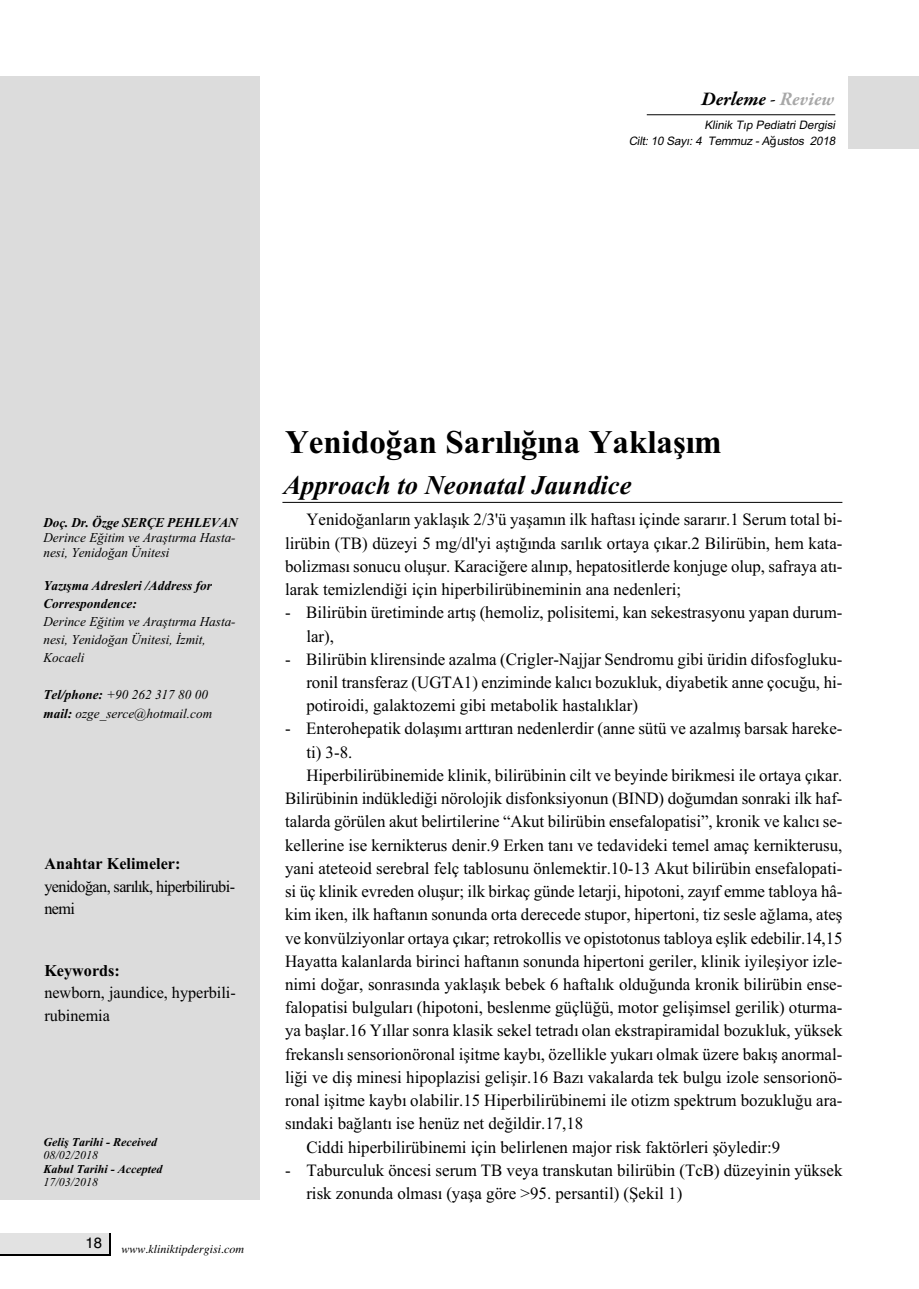
<style>
.page{position:relative;width:919px;height:1289px;background:#fff}
.page>*{position:absolute;margin:0;border:0;box-sizing:border-box;transform-origin:0 0}
.t1{font:700 33px "Times New Roman";color:#000}
.t2{font:italic 700 27px "Times New Roman";color:#000}
.t3{font:italic 700 19.5px "Garamond Premr Pro";color:#000}
.t4{font:17.25px/23.2px "Times New Roman";color:#000;text-align:justify}
.t5{font:16.5px/22.5px "Times New Roman";letter-spacing:-.02em;color:#000}
.t6{font:16.5px/22.5px "Times New Roman";color:#000}
.t7{font:700 16.5px "Times New Roman";color:#000}
.t8{font:15px "Helvetica";color:#000}
.t9{font:italic 13.5px/18px "Times New Roman";color:#000}
.t10{font:italic 700 13.5px/18px "Times New Roman";color:#000}
.t11{font:italic 700 12px "Times New Roman";color:#000}
.t12{font:italic 12px "Times";color:#000}
.t13{font:italic 12px "Times New Roman";color:#000}
.t14{font:11.7px/15.8px "Arial T Italic";color:#000;text-align:right}
.s1{font-weight:400}
.s2{color:#a7a7a7}
.s3{font-family:"Lucida Grande"}
.s4{font-weight:700}
</style>
<div class="page">
<div style="left:0;top:77px;width:260px;height:1122px;background:#dcdcdc"></div>
<div style="left:848px;top:77px;width:70px;height:72px;background:#dcdcdc"></div>
<hr style="left:282px;top:502px;width:560px;height:1px;background:#000">
<hr style="left:646px;top:114px;width:189px;height:1px;background:#000">
<div style="left:0;top:1233px;width:111px;height:22px;background:linear-gradient(to right,#e2e2e2,#e2e2e2)"></div>
<div style="left:0;top:1233px;width:109px;height:20px;background:#e2e2e2"></div>
<p class="t3" style="left:701px;top:87px;width:134px">Derleme <span class="s1">-</span> <span class="s2">Review</span></p>
<p class="t14" style="left:628px;top:118px;width:208px">Klinik Tıp Pediatri Dergisi<br>Cilt: 10 Sayı: 4 Temmuz - A<span class="s3">ğ</span>ustos 2018</p>
<p class="t10" style="left:43px;top:515px;width:196px">Doç. Dr. Özge SERÇE PEHLEVAN</p>
<p class="t9" style="left:43px;top:531px;width:194px;line-height:15px">Derince Eğitim ve Araştırma Hasta&shy;nesi, Yenidoğan Ünitesi</p>
<p class="t10" style="left:43px;top:578px;width:170px">Yazışma Adresleri /Address for<br>Correspondence:</p>
<p class="t9" style="left:43px;top:614px;width:194px">Derince Eğitim ve Araştırma Hasta&shy;nesi, Yenidoğan Ünitesi, İzmit,<br>Kocaeli</p>
<p class="t9" style="left:43px;top:685px;width:170px;line-height:19px"><span class="s4">Tel/phone:</span> +90 262 317 80 00 <span class="s4">mail:</span> ozge_serce@hotmail.com</p>
<p class="t7" style="left:44px;top:858px;width:138px">Anahtar Kelimeler:</p>
<p class="t5" style="left:44px;top:876px;width:192px">yenidoğan, sarılık, hiperbilirubi&shy;nemi</p>
<p class="t7" style="left:44px;top:964px;width:77px">Keywords:</p>
<p class="t6" style="left:44px;top:982px;width:193px">newborn, jaundice, hyperbili&shy;rubinemia</p>
<p class="t11" style="left:43px;top:1137px;width:115px">Geliş Tarihi - Received</p>
<p class="t13" style="left:43px;top:1150px;width:56px">08/02/2018</p>
<p class="t11" style="left:43px;top:1164px;width:121px">Kabul Tarihi - Accepted</p>
<p class="t13" style="left:43px;top:1177px;width:56px">17/03/2018</p>
<p class="t8" style="left:85px;top:1236px;width:18px">18</p>
<p class="t12" style="left:121px;top:1244px;width:124px">www.kliniktipdergisi.com</p>
<h1 class="t1" style="left:285px;top:431px;width:438px">Yenidoğan Sarılığına Yaklaşım</h1>
<h2 class="t2" style="left:283px;top:476px;width:349px">Approach to Neonatal Jaundice</h2>
<p class="t4" style="left:285px;top:509px;width:559px;text-indent:21px">Yenidoğanların yaklaşık 2/3'ü yaşamın ilk haftası içinde sararır.1 Serum total bi&shy;lirübin (TB) düzeyi 5 mg/dl'yi aştığında sarılık ortaya çıkar.2 Bilirübin, hem kata&shy;bolizması sonucu oluşur. Karaciğere alınıp, hepatositlerde konjuge olup, safraya atı&shy;larak temizlendiği için hiperbilirübineminin ana nedenleri;</p>
<p class="t4" style="left:306px;top:602px;width:537px;text-indent:-21px">- Bilirübin üretiminde artış (hemoliz, polisitemi, kan sekestrasyonu yapan durum&shy;lar),</p>
<p class="t4" style="left:306px;top:649px;width:537px;text-indent:-21px">- Bilirübin klirensinde azalma (Crigler-Najjar Sendromu gibi üridin difosfogluku&shy;ronil transferaz (UGTA1) enziminde kalıcı bozukluk, diyabetik anne çocuğu, hi&shy;potiroidi, galaktozemi gibi metabolik hastalıklar)</p>
<p class="t4" style="left:285px;top:718px;width:559px">- Enterohepatik dolaşımı arttıran nedenlerdir (anne sütü ve azalmış barsak hareke-</p>
<p class="t4" style="left:306px;top:742px;width:48px">ti) 3-8.</p>
<p class="t4" style="left:306px;top:765px;width:537px">Hiperbilirübinemide klinik, bilirübinin cilt ve beyinde birikmesi ile ortaya çıkar.</p>
<p class="t4" style="left:285px;top:788px;width:559px">Bilirübinin indüklediği nörolojik disfonksiyonun (BIND) doğumdan sonraki ilk haf-</p>
<p class="t4" style="left:285px;top:811px;width:559px">talarda görülen akut belirtilerine “Akut bilirübin ensefalopatisi”, kronik ve kalıcı se-</p>
<p class="t4" style="left:285px;top:834px;width:559px">kellerine ise kernikterus denir.9 Erken tanı ve tedavideki temel amaç kernikterusu,</p>
<p class="t4" style="left:285px;top:858px;width:559px">yani ateteoid serebral felç tablosunu önlemektir.10-13 Akut bilirübin ensefalopati-</p>
<p class="t4" style="left:285px;top:881px;width:559px">si üç klinik evreden oluşur; ilk birkaç günde letarji, hipotoni, zayıf emme tabloya hâ-</p>
<p class="t4" style="left:285px;top:904px;width:559px">kim iken, ilk haftanın sonunda orta derecede stupor, hipertoni, tiz sesle ağlama, ateş</p>
<p class="t4" style="left:285px;top:927px;width:559px">ve konvülziyonlar ortaya çıkar; retrokollis ve opistotonus tabloya eşlik edebilir.14,15</p>
<p class="t4" style="left:285px;top:951px;width:559px">Hayatta kalanlarda birinci haftanın sonunda hipertoni geriler, klinik iyileşiyor izle-</p>
<p class="t4" style="left:285px;top:974px;width:559px">nimi doğar, sonrasında yaklaşık bebek 6 haftalık olduğunda kronik bilirübin ense-</p>
<p class="t4" style="left:285px;top:997px;width:559px">falopatisi bulguları (hipotoni, beslenme güçlüğü, motor gelişimsel gerilik) oturma-</p>
<p class="t4" style="left:285px;top:1020px;width:559px">ya başlar.16 Yıllar sonra klasik sekel tetradı olan ekstrapiramidal bozukluk, yüksek</p>
<p class="t4" style="left:285px;top:1043px;width:559px">frekanslı sensorionöronal işitme kaybı, özellikle yukarı olmak üzere bakış anormal-</p>
<p class="t4" style="left:285px;top:1067px;width:559px">liği ve diş minesi hipoplazisi gelişir.16 Bazı vakalarda tek bulgu izole sensorionö-</p>
<p class="t4" style="left:285px;top:1090px;width:559px">ronal işitme kaybı olabilir.15 Hiperbilirübinemi ile otizm spektrum bozukluğu ara-</p>
<p class="t4" style="left:285px;top:1113px;width:300px">sındaki bağlantı ise henüz net değildir.17,18</p>
<p class="t4" style="left:306px;top:1136px;width:475px">Ciddi hiperbilirübinemi için belirlenen major risk faktörleri şöyledir:9</p>
<p class="t4" style="left:306px;top:1159px;width:537px;text-indent:-21px">- Taburculuk öncesi serum TB veya transkutan bilirübin (TcB) düzeyinin yüksek risk zonunda olması (yaşa göre &gt;95. persantil) (Şekil 1)</p>
</div>
